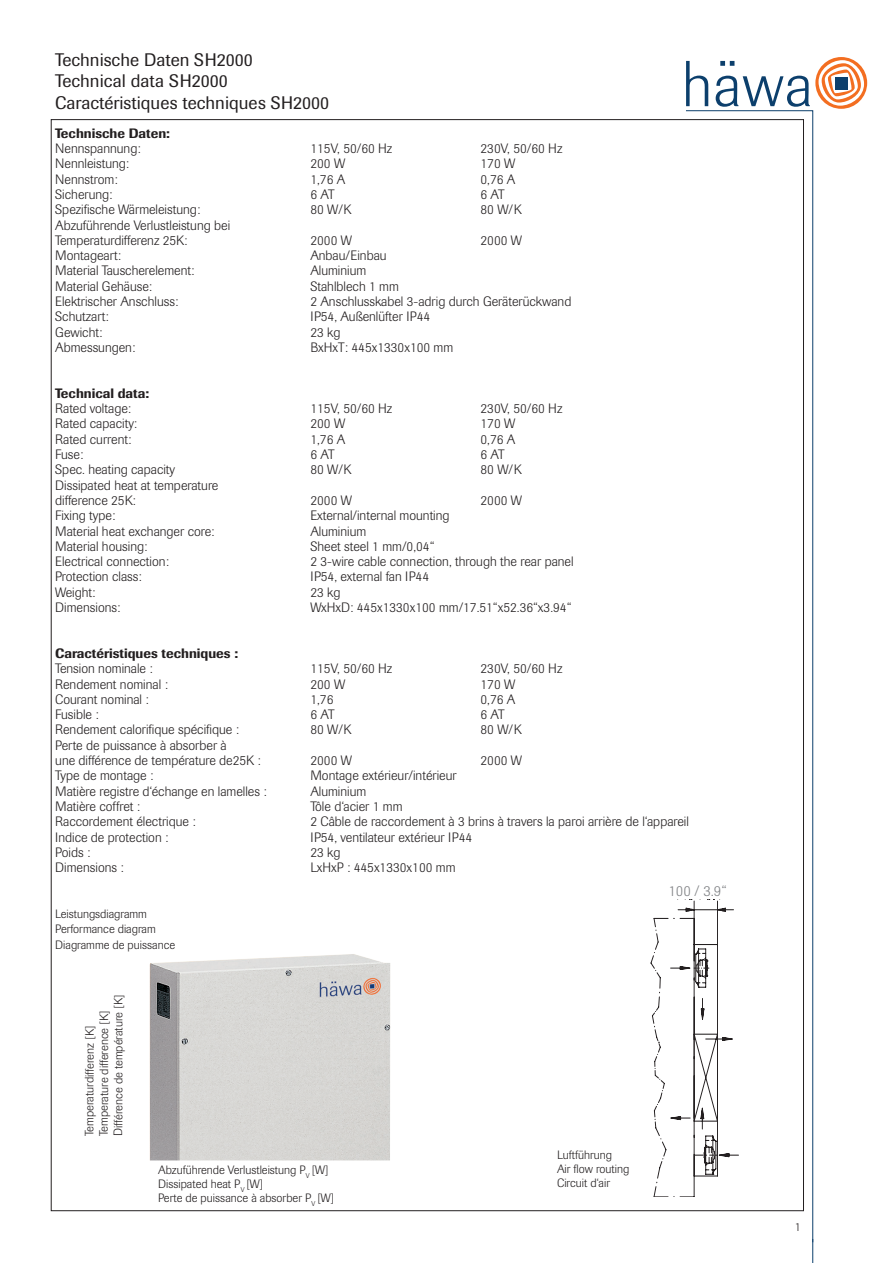
<style>
.page{position:relative;width:893px;height:1263px;background:#fff}
.page>*{position:absolute;margin:0;border:0;box-sizing:border-box;transform-origin:0 0}
.t1{font:18px "Imago BQ";color:#231f20}
.t2{font:300 15px "Imago BQ";color:#808285}
.t3{font:300 13.5px/15.3px "Imago BQ";color:#231f20}
.t4{font:500 13.5px "Imago BQ";color:#231f20}
.t5{font:300 12px "Imago BQ";color:#231f20}
</style>
<div class="page">
<svg style="left:686px;top:61px;width:22px;height:45px"></svg>
<svg style="left:716px;top:57px;width:151px;height:52px"></svg>
<svg style="left:685px;top:110px;width:128px;height:1129px"></svg>
<svg style="left:812px;top:1239px;width:1px;height:24px"></svg>
<img style="left:150px;top:954px;width:240px;height:206px">
<svg style="left:651px;top:899px;width:88px;height:298px"></svg>
<p class="t1" style="left:55px;top:49px;width:199px">Technische Daten SH2000</p>
<p class="t1" style="left:55px;top:70px;width:174px">Technical data SH2000</p>
<p class="t1" style="left:55px;top:92px;width:275px">Caractéristiques techniques SH2000</p>
<p class="t4" style="left:55px;top:125px;width:116px">Technische Daten:</p>
<p class="t3" style="left:55px;top:141px;width:87px">Nennspannung:</p>
<p class="t3" style="left:310px;top:141px;width:83px">115V, 50/60 Hz</p>
<p class="t3" style="left:480px;top:141px;width:83px">230V, 50/60 Hz</p>
<p class="t3" style="left:55px;top:156px;width:75px">Nennleistung:</p>
<p class="t3" style="left:310px;top:156px;width:36px">200 W</p>
<p class="t3" style="left:480px;top:156px;width:36px">170 W</p>
<p class="t3" style="left:55px;top:171px;width:64px">Nennstrom:</p>
<p class="t3" style="left:310px;top:171px;width:36px">1,76 A</p>
<p class="t3" style="left:480px;top:171px;width:36px">0,76 A</p>
<p class="t3" style="left:55px;top:187px;width:59px">Sicherung:</p>
<p class="t3" style="left:310px;top:187px;width:26px">6 AT</p>
<p class="t3" style="left:480px;top:187px;width:26px">6 AT</p>
<p class="t3" style="left:55px;top:202px;width:147px">Spezifische Wärmeleistung:</p>
<p class="t3" style="left:310px;top:202px;width:43px">80 W/K</p>
<p class="t3" style="left:480px;top:202px;width:43px">80 W/K</p>
<p class="t3" style="left:55px;top:217px;width:176px">Abzuführende Verlustleistung bei<br>Temperaturdifferenz 25K:</p>
<p class="t3" style="left:310px;top:233px;width:43px">2000 W</p>
<p class="t3" style="left:480px;top:233px;width:43px">2000 W</p>
<p class="t3" style="left:55px;top:248px;width:68px">Montageart:</p>
<p class="t3" style="left:310px;top:248px;width:78px">Anbau/Einbau</p>
<p class="t3" style="left:55px;top:263px;width:141px">Material Tauscherelement:</p>
<p class="t3" style="left:310px;top:263px;width:57px">Aluminium</p>
<p class="t3" style="left:55px;top:278px;width:99px">Material Gehäuse:</p>
<p class="t3" style="left:310px;top:278px;width:90px">Stahlblech 1 mm</p>
<p class="t3" style="left:55px;top:294px;width:125px">Elektrischer Anschluss:</p>
<p class="t3" style="left:310px;top:294px;width:262px">2 Anschlusskabel 3-adrig durch Geräterückwand</p>
<p class="t3" style="left:55px;top:309px;width:55px">Schutzart:</p>
<p class="t3" style="left:310px;top:309px;width:121px">IP54, Außenlüfter IP44</p>
<p class="t3" style="left:55px;top:324px;width:49px">Gewicht:</p>
<p class="t3" style="left:310px;top:324px;width:32px">23 kg</p>
<p class="t3" style="left:55px;top:340px;width:82px">Abmessungen:</p>
<p class="t3" style="left:310px;top:340px;width:144px">BxHxT: 445x1330x100 mm</p>
<p class="t4" style="left:55px;top:385px;width:95px">Technical data:</p>
<p class="t3" style="left:55px;top:401px;width:77px">Rated voltage:</p>
<p class="t3" style="left:310px;top:401px;width:83px">115V, 50/60 Hz</p>
<p class="t3" style="left:480px;top:401px;width:83px">230V, 50/60 Hz</p>
<p class="t3" style="left:55px;top:416px;width:84px">Rated capacity:</p>
<p class="t3" style="left:310px;top:416px;width:36px">200 W</p>
<p class="t3" style="left:480px;top:416px;width:36px">170 W</p>
<p class="t3" style="left:55px;top:431px;width:78px">Rated current:</p>
<p class="t3" style="left:310px;top:431px;width:36px">1,76 A</p>
<p class="t3" style="left:480px;top:431px;width:36px">0,76 A</p>
<p class="t3" style="left:55px;top:447px;width:30px">Fuse:</p>
<p class="t3" style="left:310px;top:447px;width:26px">6 AT</p>
<p class="t3" style="left:480px;top:447px;width:26px">6 AT</p>
<p class="t3" style="left:55px;top:462px;width:121px">Spec. heating capacity</p>
<p class="t3" style="left:310px;top:462px;width:43px">80 W/K</p>
<p class="t3" style="left:480px;top:462px;width:43px">80 W/K</p>
<p class="t3" style="left:55px;top:477px;width:165px">Dissipated heat at temperature difference 25K:</p>
<p class="t3" style="left:310px;top:493px;width:43px">2000 W</p>
<p class="t3" style="left:480px;top:493px;width:43px">2000 W</p>
<p class="t3" style="left:55px;top:508px;width:62px">Fixing type:</p>
<p class="t3" style="left:310px;top:508px;width:141px">External/internal mounting</p>
<p class="t3" style="left:55px;top:523px;width:161px">Material heat exchanger core:</p>
<p class="t3" style="left:310px;top:523px;width:57px">Aluminium</p>
<p class="t3" style="left:55px;top:539px;width:94px">Material housing:</p>
<p class="t3" style="left:310px;top:539px;width:126px">Sheet steel 1 mm/0,04“</p>
<p class="t3" style="left:55px;top:554px;width:115px">Electrical connection:</p>
<p class="t3" style="left:310px;top:554px;width:265px">2 3-wire cable connection, through the rear panel</p>
<p class="t3" style="left:55px;top:569px;width:88px">Protection class:</p>
<p class="t3" style="left:310px;top:569px;width:120px">IP54, external fan IP44</p>
<p class="t3" style="left:55px;top:584px;width:42px">Weight:</p>
<p class="t3" style="left:310px;top:584px;width:32px">23 kg</p>
<p class="t3" style="left:55px;top:600px;width:67px">Dimensions:</p>
<p class="t3" style="left:310px;top:600px;width:263px">WxHxD: 445x1330x100 mm/17.51“x52.36“x3.94“</p>
<p class="t4" style="left:55px;top:645px;width:184px">Caractéristiques techniques :</p>
<p class="t3" style="left:55px;top:661px;width:99px">Tension nominale :</p>
<p class="t3" style="left:310px;top:661px;width:83px">115V, 50/60 Hz</p>
<p class="t3" style="left:480px;top:661px;width:83px">230V, 50/60 Hz</p>
<p class="t3" style="left:55px;top:676px;width:114px">Rendement nominal :</p>
<p class="t3" style="left:310px;top:676px;width:36px">200 W</p>
<p class="t3" style="left:480px;top:676px;width:36px">170 W</p>
<p class="t3" style="left:55px;top:692px;width:95px">Courant nominal :</p>
<p class="t3" style="left:310px;top:692px;width:25px">1,76</p>
<p class="t3" style="left:480px;top:692px;width:36px">0,76 A</p>
<p class="t3" style="left:55px;top:707px;width:45px">Fusible :</p>
<p class="t3" style="left:310px;top:707px;width:26px">6 AT</p>
<p class="t3" style="left:480px;top:707px;width:26px">6 AT</p>
<p class="t3" style="left:55px;top:722px;width:185px">Rendement calorifique spécifique :</p>
<p class="t3" style="left:310px;top:722px;width:43px">80 W/K</p>
<p class="t3" style="left:480px;top:722px;width:43px">80 W/K</p>
<p class="t3" style="left:55px;top:737px;width:207px">Perte de puissance à absorber à<br>une différence de température de25K :</p>
<p class="t3" style="left:310px;top:753px;width:43px">2000 W</p>
<p class="t3" style="left:480px;top:753px;width:43px">2000 W</p>
<p class="t3" style="left:55px;top:768px;width:100px">Type de montage :</p>
<p class="t3" style="left:310px;top:768px;width:148px">Montage extérieur/intérieur</p>
<p class="t3" style="left:55px;top:783px;width:213px">Matière registre d‘échange en lamelles :</p>
<p class="t3" style="left:310px;top:783px;width:57px">Aluminium</p>
<p class="t3" style="left:55px;top:799px;width:86px">Matière coffret :</p>
<p class="t3" style="left:310px;top:799px;width:94px">Tôle d‘acier 1 mm</p>
<p class="t3" style="left:55px;top:814px;width:142px">Raccordement électrique :</p>
<p class="t3" style="left:310px;top:814px;width:380px">2 Câble de raccordement à 3 brins à travers la paroi arrière de l‘appareil</p>
<p class="t3" style="left:55px;top:829px;width:115px">Indice de protection :</p>
<p class="t3" style="left:310px;top:829px;width:163px">IP54, ventilateur extérieur IP44</p>
<p class="t3" style="left:55px;top:845px;width:37px">Poids :</p>
<p class="t3" style="left:310px;top:845px;width:32px">23 kg</p>
<p class="t3" style="left:55px;top:860px;width:70px">Dimensions :</p>
<p class="t3" style="left:310px;top:860px;width:147px">LxHxP : 445x1330x100 mm</p>
<p class="t5" style="left:55px;top:907px;width:93px">Leistungsdiagramm</p>
<p class="t5" style="left:55px;top:922px;width:102px">Performance diagram</p>
<p class="t5" style="left:55px;top:938px;width:121px">Diagramme de puissance</p>
<p class="t2" style="left:668px;top:882px;width:60px">100 / 3.9“</p>
<p class="t5" style="left:112px;top:1136px;width:143px;rotate:-90deg">Différence de température [K]</p>
<p class="t5" style="left:97px;top:1136px;width:127px;rotate:-90deg">Temperature difference [K]</p>
<p class="t5" style="left:83px;top:1136px;width:112px;rotate:-90deg">Temperaturdifferenz [K]</p>
<p class="t5" style="left:158px;top:1163px;width:172px">Abzuführende Verlustleistung P<sub>V</sub> [W]</p>
<p class="t5" style="left:158px;top:1177px;width:107px">Dissipated heat P<sub>V</sub> [W]</p>
<p class="t5" style="left:158px;top:1191px;width:178px">Perte de puissance à absorber P<sub>V</sub> [W]</p>
<p class="t5" style="left:557px;top:1148px;width:57px">Luftführung</p>
<p class="t5" style="left:557px;top:1162px;width:74px">Air flow routing</p>
<p class="t5" style="left:557px;top:1176px;width:54px">Circuit d‘air</p>
<p class="t5" style="left:795px;top:1220px;width:7px">1</p>
</div>
